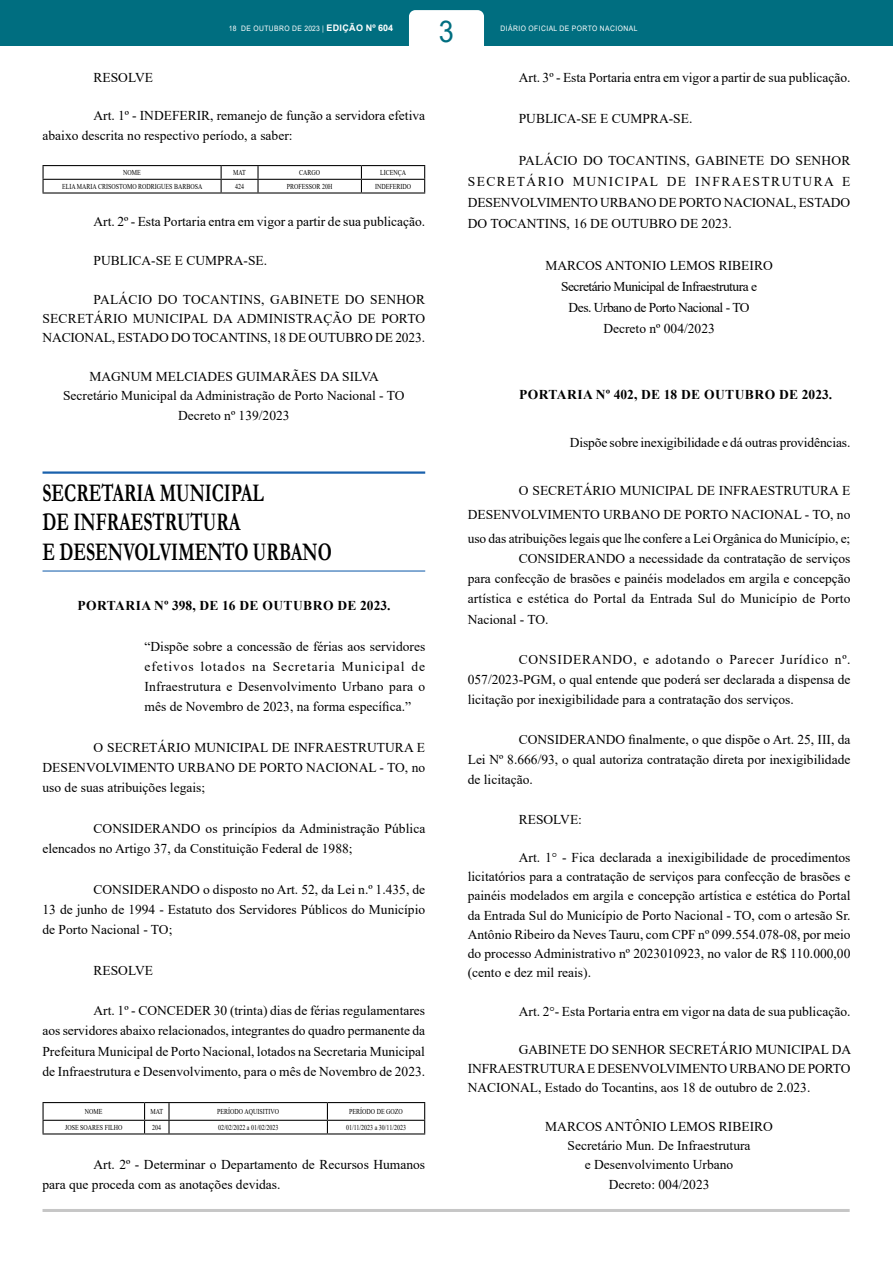
<style>
.page{position:relative;width:893px;height:1263px;background:#fff}
.page>*{position:absolute;margin:0;border:0;box-sizing:border-box;transform-origin:0 0}
.t1{font:30px "Arial";color:#006e80;scale:.9 1}
.t2{font:700 25.5px/29.2px "Garamond";color:#000;scale:.7 1}
.t3{font:13.5px/20.2px "Times New Roman";color:#000;text-align:justify}
.t4{font:13.5px/21px "Times New Roman";letter-spacing:-.04em;color:#000;text-align:center}
.t5{font:700 13.5px "Times New Roman";letter-spacing:.035em;color:#000}
.t6{font:7.5px "Times New Roman";color:#000;scale:.8 1}
.t7{font:7.5px "Arial";letter-spacing:.065em;color:#fff;scale:.9 1}
.s1{font-weight:700;font-size:9px}
</style>
<div class="page">
<div style="left:0;top:0;width:893px;height:46px;background:#006e80"></div>
<div style="left:409px;top:10px;width:75px;height:57px;background:#fff;border-radius:6px"></div>
<hr style="left:43px;top:1209px;width:807px;height:3px;background:#c6c6c6">
<hr style="left:43px;top:471px;width:382px;height:3px;background:#1961ac">
<hr style="left:43px;top:570px;width:382px;height:1px;background:#1961ac">
<hr style="left:43px;top:179px;width:178px;height:1px;background:#000">
<hr style="left:221px;top:179px;width:37px;height:1px;background:#000">
<svg style="left:221px;top:166px;width:1px;height:26px"></svg>
<hr style="left:258px;top:179px;width:103px;height:1px;background:#000">
<svg style="left:257px;top:166px;width:2px;height:26px"></svg>
<hr style="left:361px;top:179px;width:64px;height:1px;background:#000">
<svg style="left:361px;top:166px;width:1px;height:26px"></svg>
<hr style="left:43px;top:165px;width:178px;height:1px;background:#000">
<hr style="left:221px;top:165px;width:37px;height:1px;background:#000">
<hr style="left:258px;top:165px;width:103px;height:1px;background:#000">
<hr style="left:361px;top:165px;width:64px;height:1px;background:#000">
<svg style="left:43px;top:166px;width:1px;height:26px"></svg>
<svg style="left:424px;top:166px;width:1px;height:26px"></svg>
<hr style="left:43px;top:192px;width:178px;height:2px;background:#000">
<hr style="left:221px;top:192px;width:37px;height:2px;background:#000">
<hr style="left:258px;top:192px;width:103px;height:2px;background:#000">
<hr style="left:361px;top:192px;width:64px;height:2px;background:#000">
<hr style="left:43px;top:1120px;width:102px;height:1px;background:#000">
<hr style="left:169px;top:1120px;width:158px;height:1px;background:#000">
<hr style="left:327px;top:1120px;width:98px;height:1px;background:#000">
<svg style="left:327px;top:1103px;width:1px;height:30px"></svg>
<hr style="left:43px;top:1102px;width:102px;height:1px;background:#000">
<hr style="left:169px;top:1102px;width:158px;height:1px;background:#000">
<hr style="left:327px;top:1102px;width:98px;height:1px;background:#000">
<svg style="left:43px;top:1103px;width:1px;height:30px"></svg>
<svg style="left:424px;top:1103px;width:1px;height:30px"></svg>
<hr style="left:43px;top:1133px;width:102px;height:1px;background:#000">
<svg style="left:144px;top:1102px;width:26px;height:32px"></svg>
<hr style="left:169px;top:1133px;width:158px;height:1px;background:#000">
<hr style="left:327px;top:1133px;width:98px;height:1px;background:#000">
<h1 class="t1" style="left:439px;top:11px;width:18px">3</h1>
<p class="t7" style="left:229px;top:24px;width:184px">18 DE OUTUBRO DE 2023 | <span class="s1">EDIÇÃO Nº 604</span></p>
<p class="t7" style="left:501px;top:24px;width:154px">DIÁRIO OFICIAL DE PORTO NACIONAL</p>
<p class="t3" style="left:94px;top:67px;width:61px">RESOLVE</p>
<p class="t3" style="left:43px;top:106px;width:384px;line-height:19.4px;text-indent:51px">Art. 1º - INDEFERIR, remanejo de função a servidora efetiva abaixo descrita no respectivo período, a saber:</p>
<p class="t6" style="left:123px;top:167px;width:24px">NOME</p>
<p class="t6" style="left:233px;top:167px;width:17px">MAT</p>
<p class="t6" style="left:299px;top:167px;width:28px">CARGO</p>
<p class="t6" style="left:380px;top:167px;width:34px">LICENÇA</p>
<p class="t6" style="left:62px;top:181px;width:177px">ELIA MARIA CRISOSTOMO RODRIGUES BARBOSA</p>
<p class="t6" style="left:235px;top:181px;width:13px">424</p>
<p class="t6" style="left:287px;top:181px;width:58px">PROFESSOR 20H</p>
<p class="t6" style="left:375px;top:181px;width:46px">INDEFERIDO</p>
<p class="t3" style="left:94px;top:211px;width:333px">Art. 2º - Esta Portaria entra em vigor a partir de sua publicação.</p>
<p class="t3" style="left:94px;top:250px;width:175px">PUBLICA-SE E CUMPRA-SE.</p>
<p class="t3" style="left:43px;top:289px;width:384px;line-height:19.4px;text-indent:51px">PALÁCIO DO TOCANTINS, GABINETE DO SENHOR SECRETÁRIO MUNICIPAL DA ADMINISTRAÇÃO DE PORTO NACIONAL, ESTADO DO TOCANTINS, 18 DE OUTUBRO DE 2023.</p>
<p class="t3" style="left:63px;top:366px;width:343px;line-height:19.5px;text-align:center">MAGNUM MELCIADES GUIMARÃES DA SILVA<br>Secretário Municipal da Administração de Porto Nacional - TO<br>Decreto nº 139/2023</p>
<h2 class="t2" style="left:43px;top:479px;width:415px">SECRETARIA MUNICIPAL<br>DE INFRAESTRUTURA<br>E DESENVOLVIMENTO URBANO</h2>
<p class="t5" style="left:77px;top:596px;width:315px">PORTARIA Nº 398, DE 16 DE OUTUBRO DE 2023.</p>
<p class="t3" style="left:145px;top:635px;width:282px">“Dispõe sobre a concessão de férias aos servidores efetivos lotados na Secretaria Municipal de Infraestrutura e Desenvolvimento Urbano para o mês de Novembro de 2023, na forma específica.”</p>
<p class="t3" style="left:43px;top:737px;width:384px;text-indent:51px">O SECRETÁRIO MUNICIPAL DE INFRAESTRUTURA E DESENVOLVIMENTO URBANO DE PORTO NACIONAL - TO, no uso de suas atribuições legais;</p>
<p class="t3" style="left:43px;top:818px;width:384px;text-indent:51px">CONSIDERANDO os princípios da Administração Pública elencados no Artigo 37, da Constituição Federal de 1988;</p>
<p class="t3" style="left:43px;top:878px;width:384px;text-indent:51px">CONSIDERANDO o disposto no Art. 52, da Lei n.º 1.435, de 13 de junho de 1994 - Estatuto dos Servidores Públicos do Município de Porto Nacional - TO;</p>
<p class="t3" style="left:94px;top:959px;width:61px">RESOLVE</p>
<p class="t3" style="left:43px;top:1000px;width:384px;text-indent:51px">Art. 1º - CONCEDER 30 (trinta) dias de férias regulamentares aos servidores abaixo relacionados, integrantes do quadro permanente da Prefeitura Municipal de Porto Nacional, lotados na Secretaria Municipal de Infraestrutura e Desenvolvimento, para o mês de Novembro de 2023.</p>
<p class="t6" style="left:85px;top:1106px;width:24px">NOME</p>
<p class="t6" style="left:151px;top:1106px;width:17px">MAT</p>
<p class="t6" style="left:217px;top:1106px;width:79px">PERÍODO AQUISITIVO</p>
<p class="t6" style="left:349px;top:1106px;width:69px">PERÍODO DE GOZO</p>
<p class="t6" style="left:65px;top:1122px;width:73px">JOSE SOARES FILHO</p>
<p class="t6" style="left:152px;top:1122px;width:13px">204</p>
<p class="t6" style="left:218px;top:1122px;width:77px">02/02/2022 a 01/02/2023</p>
<p class="t6" style="left:346px;top:1122px;width:76px">01/11/2023 a 30/11/2023</p>
<p class="t3" style="left:43px;top:1154px;width:384px;text-indent:51px">Art. 2º - Determinar o Departamento de Recursos Humanos para que proceda com as anotações devidas.</p>
<p class="t3" style="left:519px;top:67px;width:333px">Art. 3º - Esta Portaria entra em vigor a partir de sua publicação.</p>
<p class="t3" style="left:519px;top:108px;width:175px">PUBLICA-SE E CUMPRA-SE.</p>
<p class="t3" style="left:468px;top:150px;width:384px;line-height:21px;text-indent:51px">PALÁCIO DO TOCANTINS, GABINETE DO SENHOR SECRETÁRIO MUNICIPAL DE INFRAESTRUTURA E DESENVOLVIMENTO URBANO DE PORTO NACIONAL, ESTADO DO TOCANTINS, 16 DE OUTUBRO DE 2023.</p>
<p class="t4" style="left:545px;top:255px;width:229px">MARCOS ANTONIO LEMOS RIBEIRO<br>Secretário Municipal de Infraestrutura e<br>Des. Urbano de Porto Nacional - TO<br>Decreto nº 004/2023</p>
<p class="t5" style="left:519px;top:384px;width:315px">PORTARIA Nº 402, DE 18 DE OUTUBRO DE 2023.</p>
<p class="t3" style="left:570px;top:431px;width:282px">Dispõe sobre inexigibilidade e dá outras providências.</p>
<p class="t3" style="left:468px;top:478px;width:384px;line-height:24.2px;text-indent:51px">O SECRETÁRIO MUNICIPAL DE INFRAESTRUTURA E DESENVOLVIMENTO URBANO DE PORTO NACIONAL - TO, no uso das atribuições legais que lhe confere a Lei Orgânica do Município, e;</p>
<p class="t3" style="left:468px;top:548px;width:384px;text-indent:51px">CONSIDERANDO a necessidade da contratação de serviços para confecção de brasões e painéis modelados em argila e concepção artística e estética do Portal da Entrada Sul do Município de Porto Nacional - TO.</p>
<p class="t3" style="left:468px;top:649px;width:384px;text-indent:51px">CONSIDERANDO, e adotando o Parecer Jurídico nº.<br>057/2023-PGM, o qual entende que poderá ser declarada a dispensa de licitação por inexigibilidade para a contratação dos serviços.</p>
<p class="t3" style="left:468px;top:729px;width:384px;text-indent:51px">CONSIDERANDO finalmente, o que dispõe o Art. 25, III, da Lei Nº 8.666/93, o qual autoriza contratação direta por inexigibilidade de licitação.</p>
<p class="t3" style="left:519px;top:809px;width:65px">RESOLVE:</p>
<p class="t3" style="left:468px;top:847px;width:384px;line-height:19.2px;text-indent:51px">Art. 1° - Fica declarada a inexigibilidade de procedimentos licitatórios para a contratação de serviços para confecção de brasões e painéis modelados em argila e concepção artística e estética do Portal da Entrada Sul do Município de Porto Nacional - TO, com o artesão Sr.<br>Antônio Ribeiro da Neves Tauru, com CPF nº 099.554.078-08, por meio do processo Administrativo nº 2023010923, no valor de R$ 110.000,00 (cento e dez mil reais).</p>
<p class="t3" style="left:519px;top:1000px;width:333px">Art. 2°- Esta Portaria entra em vigor na data de sua publicação.</p>
<p class="t3" style="left:468px;top:1039px;width:385px;line-height:19.2px;text-indent:51px">GABINETE DO SENHOR SECRETÁRIO MUNICIPAL DA INFRAESTRUTURA E DESENVOLVIMENTO URBANO DE PORTO NACIONAL, Estado do Tocantins, aos 18 de outubro de 2.023.</p>
<p class="t3" style="left:545px;top:1116px;width:229px;line-height:19.5px;text-align:center">MARCOS ANTÔNIO LEMOS RIBEIRO<br>Secretário Mun. De Infraestrutura<br>e Desenvolvimento Urbano<br>Decreto: 004/2023</p>
</div>
